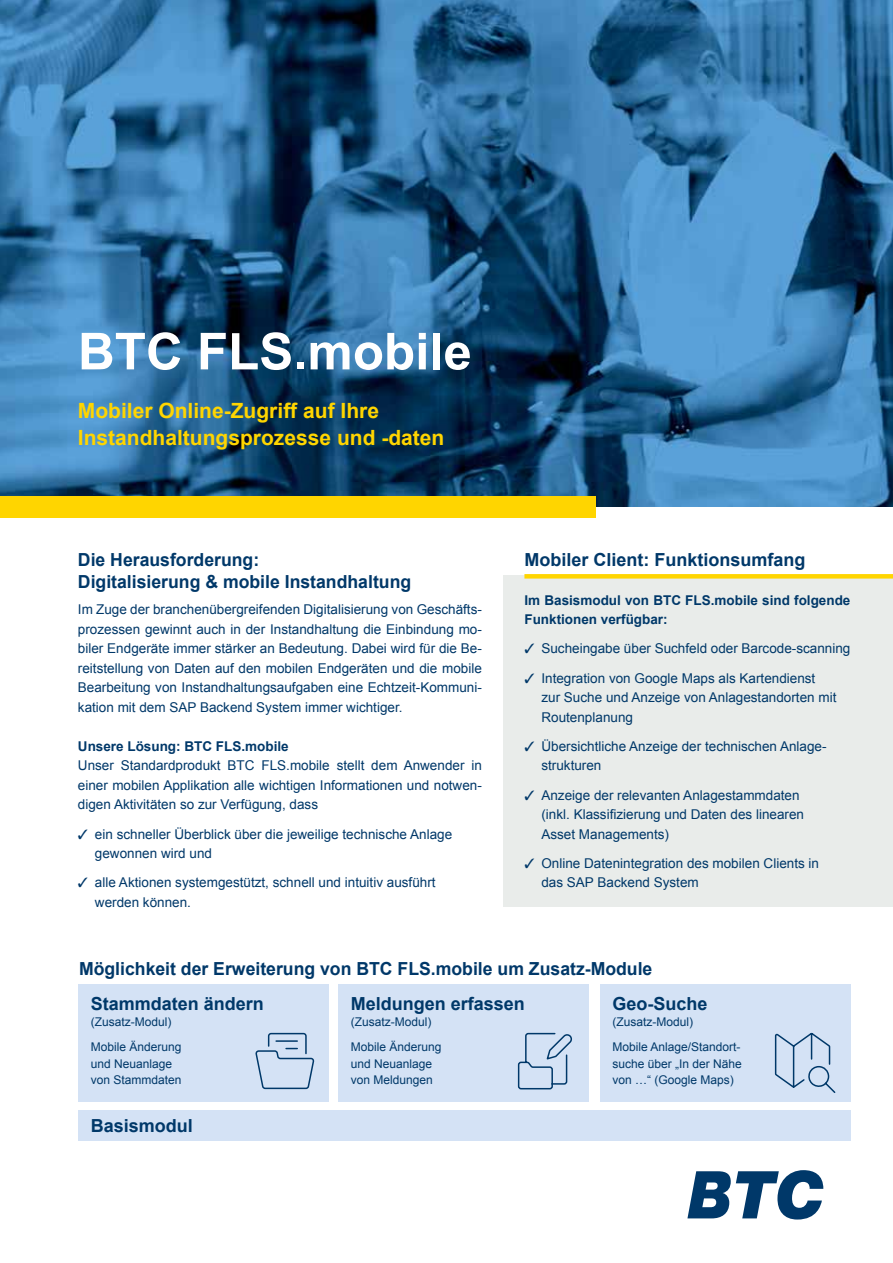
<style>
.page{position:relative;width:893px;height:1263px;background:#fff}
.page>*{position:absolute;margin:0;border:0;box-sizing:border-box;transform-origin:0 0}
.t1{font:700 51px "Arial";color:#fff}
.t2{font:700 21px/27px "Arial";color:#ffd500}
.t3{font:700 18px/22.5px "Arial";color:#003869}
.t4{font:13.5px/19.5px "Arial";color:#003869}
.t5{font:700 13.5px/19.5px "Arial";color:#003869}
.t6{font:12px/25px "Arial";color:#003869}
</style>
<div class="page">
<img style="left:0;top:0;width:893px;height:506px">
<div style="left:503px;top:575px;width:390px;height:332px;background:#e9ecea"></div>
<div style="left:0;top:497px;width:595px;height:21px;background:#ffd500"></div>
<svg style="left:687px;top:1170px;width:136px;height:49px"></svg>
<div style="left:524px;top:574px;width:369px;height:5px;background:#ffd500"></div>
<div style="left:78px;top:984px;width:251px;height:117px;background:#d4e2f5"></div>
<div style="left:78px;top:1111px;width:772px;height:30px;background:#d4e2f5"></div>
<div style="left:338px;top:984px;width:251px;height:117px;background:#d4e2f5"></div>
<div style="left:600px;top:984px;width:250px;height:117px;background:#d4e2f5"></div>
<svg style="left:255px;top:1032px;width:60px;height:58px"></svg>
<svg style="left:517px;top:1032px;width:55px;height:58px"></svg>
<svg style="left:774px;top:1032px;width:62px;height:61px"></svg>
<h1 class="t1" style="left:78px;top:317px;width:395px">BTC FLS.mobile</h1>
<h2 class="t2" style="left:78px;top:397px;width:368px">Mobiler Online-Zugriff auf Ihre<br>Instandhaltungsprozesse und -daten</h2>
<h3 class="t3" style="left:78px;top:548px;width:335px">Die Herausforderung:<br>Digitalisierung &amp; mobile Instandhaltung</h3>
<p class="t4" style="left:78px;top:600px;width:405px;text-align:justify">Im Zuge der branchenübergreifenden Digitalisierung von Geschäfts&shy;prozessen gewinnt auch in der Instandhaltung die Einbindung mo&shy;biler Endgeräte immer stärker an Bedeutung. Dabei wird für die Be&shy;reitstellung von Daten auf den mobilen Endgeräten und die mobile Bearbeitung von Instandhaltungsaufgaben eine Echtzeit-Kommuni&shy;kation mit dem SAP Backend System immer wichtiger.</p>
<p class="t5" style="left:78px;top:737px;width:212px">Unsere Lösung: BTC FLS.mobile</p>
<p class="t4" style="left:78px;top:756px;width:405px;text-align:justify">Unser Standardprodukt BTC FLS.mobile stellt dem Anwender in einer mobilen Applikation alle wichtigen Informationen und notwen&shy;digen Aktivitäten so zur Verfügung, dass</p>
<p class="t4" style="left:95px;top:824px;width:359px;text-indent:-17px">✓ ein schneller Überblick über die jeweilige technische Anlage gewonnen wird und</p>
<p class="t4" style="left:95px;top:873px;width:342px;text-indent:-17px">✓ alle Aktionen systemgestützt, schnell und intuitiv ausführt werden können.</p>
<h3 class="t3" style="left:524px;top:548px;width:283px">Mobiler Client: Funktionsumfang</h3>
<p class="t5" style="left:524px;top:590px;width:327px">Im Basismodul von BTC FLS.mobile sind folgende<br>Funktionen verfügbar:</p>
<p class="t4" style="left:524px;top:639px;width:327px">✓ Sucheingabe über Suchfeld oder Barcode-scanning</p>
<p class="t4" style="left:541px;top:668px;width:296px;text-indent:-17px">✓ Integration von Google Maps als Kartendienst zur Suche und Anzeige von Anlagestandorten mit<br>Routenplanung</p>
<p class="t4" style="left:541px;top:736px;width:287px;text-indent:-17px">✓ Übersichtliche Anzeige der technischen Anlage&shy;strukturen</p>
<p class="t4" style="left:541px;top:785px;width:264px;text-indent:-17px">✓ Anzeige der relevanten Anlagestammdaten (inkl. Klassifizierung und Daten des linearen<br>Asset Managements)</p>
<p class="t4" style="left:541px;top:853px;width:279px;text-indent:-17px">✓ Online Datenintegration des mobilen Clients in das SAP Backend System</p>
<h3 class="t3" style="left:91px;top:952px;width:563px;line-height:34.8px;text-indent:-12px">Möglichkeit der Erweiterung von BTC FLS.mobile um Zusatz-Module<br>Stammdaten ändern</h3>
<p class="t6" style="left:91px;top:1010px;width:92px">(Zusatz-Modul)<br>Mobile Änderung</p>
<p class="t6" style="left:91px;top:1056px;width:92px;line-height:16.5px">und Neuanlage von Stammdaten</p>
<h3 class="t3" style="left:91px;top:1115px;width:104px">Basismodul</h3>
<h3 class="t3" style="left:351px;top:993px;width:176px">Meldungen erfassen</h3>
<p class="t6" style="left:351px;top:1010px;width:92px">(Zusatz-Modul)<br>Mobile Änderung</p>
<p class="t6" style="left:351px;top:1056px;width:84px;line-height:16.5px">und Neuanlage von Meldungen</p>
<h3 class="t3" style="left:612px;top:993px;width:97px">Geo-Suche</h3>
<p class="t6" style="left:612px;top:1010px;width:130px">(Zusatz-Modul)<br>Mobile Anlage/Standort-</p>
<p class="t6" style="left:612px;top:1056px;width:131px;line-height:16.5px">suche über „In der Nähe von …“ (Google Maps)</p>
</div>
